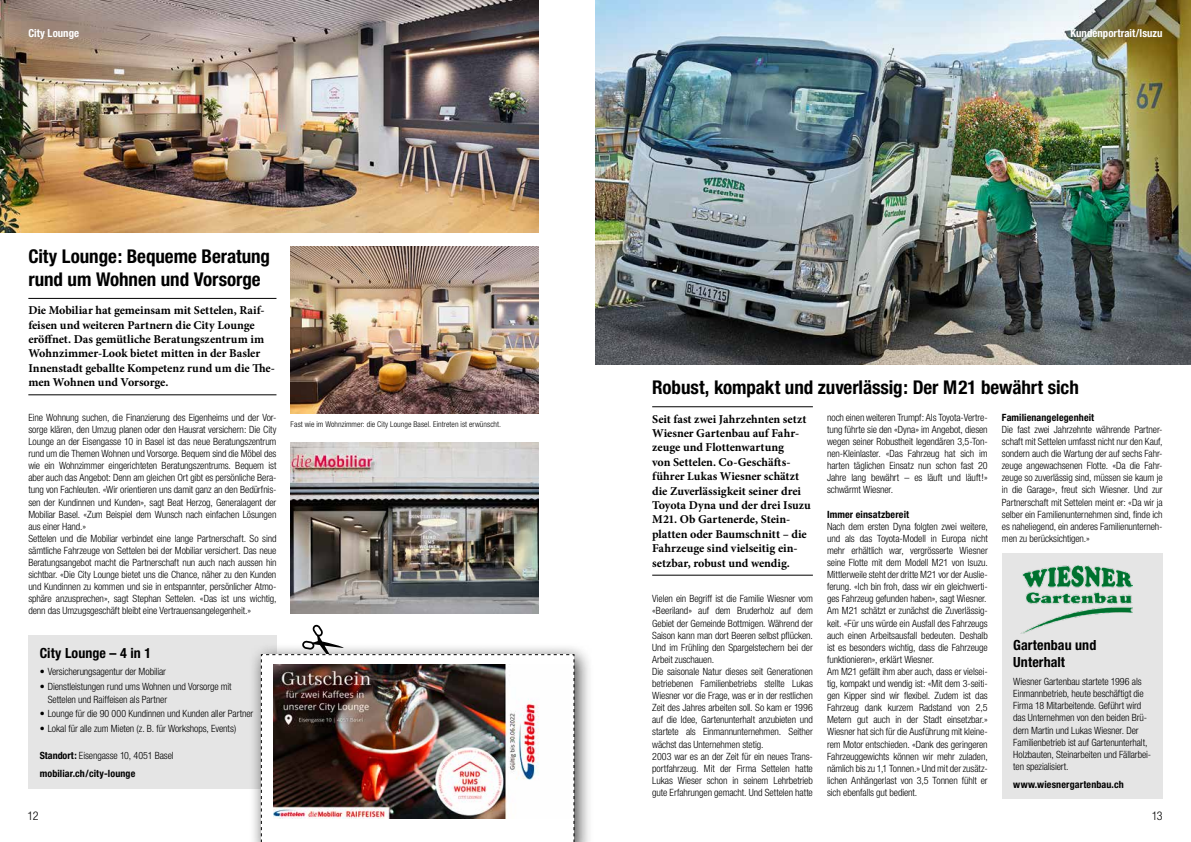
<style>
.page{position:relative;width:1191px;height:842px;background:#fff}
.page>*{position:absolute;margin:0;border:0;box-sizing:border-box;transform-origin:0 0}
.t1{font:700 condensed 19px/22.8px "Helvetica Neue";letter-spacing:-.005em;color:#000}
.t2{font:700 condensed 14px/17px "Helvetica Neue";letter-spacing:.005em;color:#000}
.t3{font:700 12px/14.4px "Minion Pro";letter-spacing:-.005em;color:#000}
.t4{font:300 condensed 12px "Helvetica Neue";color:#000}
.t5{font:700 condensed 11px "Helvetica Neue";color:#fff}
.t6{font:300 condensed 10px/12.1px "Helvetica Neue";letter-spacing:-.01em;color:#000}
.t7{font:700 condensed 10px/17.8px "Helvetica Neue";letter-spacing:.015em;color:#000}
.t8{font:300 condensed 8px "Helvetica Neue";letter-spacing:.01em;color:#000}
.s1{font-weight:300}
</style>
<div class="page">
<img style="left:0;top:0;width:539px;height:233px">
<img style="left:595px;top:0;width:596px;height:364px">
<hr style="left:652px;top:407px;width:161px;height:1px;background:#000">
<hr style="left:652px;top:575px;width:161px;height:1px;background:#000">
<hr style="left:28px;top:298px;width:248px;height:1px;background:#000">
<hr style="left:28px;top:395px;width:248px;height:1px;background:#000">
<div style="left:1002px;top:553px;width:160px;height:246px;background:#e5e5e5"></div>
<div style="left:28px;top:635px;width:248px;height:153px;background:#e5e5e5"></div>
<img style="left:1020px;top:566px;width:113px;height:68px">
<img style="left:291px;top:443px;width:248px;height:171px">
<img style="left:291px;top:247px;width:248px;height:167px">
<div style="left:249px;top:642px;width:344px;height:200px;background:#000;opacity:.75"></div>
<svg style="left:261px;top:625px;width:313px;height:29px"></svg>
<img style="left:260px;top:654px;width:315px;height:188px">
<p class="t5" style="left:28px;top:26px;width:52px">City Lounge</p>
<p class="t5" style="left:1070px;top:26px;width:94px">Kundenportrait/Isuzu</p>
<h1 class="t1" style="left:28px;top:244px;width:243px">City Lounge: Bequeme Beratung rund um Wohnen und Vorsorge</h1>
<p class="t3" style="left:28px;top:303px;width:248px">Die Mobiliar hat gemeinsam mit Settelen, Raif&shy;feisen und weiteren Partnern die City Lounge eröffnet. Das gemütliche Beratungszentrum im Wohnzimmer-Look bietet mitten in der Basler Innenstadt geballte Kompetenz rund um die The&shy;men Wohnen und Vorsorge.</p>
<p class="t6" style="left:28px;top:411px;width:250px">Eine Wohnung suchen, die Finanzierung des Eigenheims und der Vor&shy;sorge klären, den Umzug planen oder den Hausrat versichern: Die City Lounge an der Eisengasse 10 in Basel ist das neue Beratungszentrum rund um die Themen Wohnen und Vorsorge. Bequem sind die Möbel des wie ein Wohnzimmer eingerichteten Beratungszentrums. Bequem ist aber auch das Angebot: Denn am gleichen Ort gibt es persönliche Bera&shy;tung von Fachleuten. «Wir orientieren uns damit ganz an den Bedürfnis&shy;sen der Kundinnen und Kunden», sagt Beat Herzog, Generalagent der Mobiliar Basel. «Zum Beispiel dem Wunsch nach einfachen Lösungen aus einer Hand.»<br>Settelen und die Mobiliar verbindet eine lange Partnerschaft. So sind sämtliche Fahrzeuge von Settelen bei der Mobiliar versichert. Das neue Beratungsangebot macht die Partnerschaft nun auch nach aussen hin sichtbar. «Die City Lounge bietet uns die Chance, näher zu den Kunden und Kundinnen zu kommen und sie in entspannter, persönlicher Atmo&shy;sphäre anzusprechen», sagt Stephan Settelen. «Das ist uns wichtig, denn das Umzugsgeschäft bleibt eine Vertrauensangelegenheit.»</p>
<h2 class="t2" style="left:40px;top:644px;width:113px">City Lounge – 4 in 1</h2>
<p class="t6" style="left:40px;top:666px;width:128px">• Versicherungsagentur der Mobiliar</p>
<p class="t6" style="left:48px;top:681px;width:185px;text-indent:-8px">• Dienstleistungen rund ums Wohnen und Vorsorge mit<br>Settelen und Raiffeisen als Partner</p>
<p class="t6" style="left:40px;top:708px;width:215px">• Lounge für die 90 000 Kundinnen und Kunden aller Partner</p>
<p class="t6" style="left:40px;top:723px;width:198px">• Lokal für alle zum Mieten (z. B. für Workshops, Events)</p>
<p class="t7" style="left:40px;top:747px;width:136px">Standort: <span class="s1">Eisengasse 10, 4051 Basel </span>mobiliar.ch/city-lounge</p>
<p class="t8" style="left:291px;top:420px;width:212px">Fast wie im Wohnzimmer: die City Lounge Basel. Eintreten ist erwünscht.</p>
<h1 class="t1" style="left:652px;top:375px;width:428px">Robust, kompakt und zuverlässig: Der M21 bewährt sich</h1>
<p class="t3" style="left:652px;top:411px;width:160px">Seit fast zwei Jahrzehnten setzt<br>Wiesner Gartenbau auf Fahr&shy;zeuge und Flottenwartung<br>von Settelen. Co-Geschäfts&shy;führer Lukas Wiesner schätzt die Zuverlässigkeit seiner drei<br>Toyota Dyna und der drei Isuzu<br>M21. Ob Gartenerde, Stein&shy;platten oder Baumschnitt – die<br>Fahrzeuge sind vielseitig ein&shy;setzbar, robust und wendig.</p>
<p class="t6" style="left:652px;top:593px;width:162px">Vielen ein Begriff ist die Familie Wiesner vom «Beeriland» auf dem Bruderholz auf dem Gebiet der Gemeinde Bottmigen. Während der Saison kann man dort Beeren selbst pflücken.<br>Und im Frühling den Spargelstechern bei der Arbeit zuschauen.<br>Die saisonale Natur dieses seit Generationen betriebenen Familienbetriebs stellte Lukas Wiesner vor die Frage, was er in der restlichen Zeit des Jahres arbeiten soll. So kam er 1996 auf die Idee, Gartenunterhalt anzubieten und startete als Einmannunternehmen. Seither wächst das Unternehmen stetig.<br>2003 war es an der Zeit für ein neues Trans&shy;portfahrzeug. Mit der Firma Settelen hatte Lukas Wieser schon in seinem Lehrbetrieb gute Erfahrungen gemacht. Und Settelen hatte</p>
<p class="t6" style="left:827px;top:411px;width:162px;text-align:justify">noch einen weiteren Trumpf: Als Toyota-Vertre&shy;tung führte sie den «Dyna» im Angebot, diesen wegen seiner Robustheit legendären 3,5-Ton&shy;nen-Kleinlaster. «Das Fahrzeug hat sich im harten täglichen Einsatz nun schon fast 20<br>Jahre lang bewährt – es läuft und läuft!» schwärmt Wiesner.</p>
<p class="t7" style="left:827px;top:505px;width:84px">Immer einsatzbereit</p>
<p class="t6" style="left:827px;top:520px;width:162px">Nach dem ersten Dyna folgten zwei weitere, und als das Toyota-Modell in Europa nicht mehr erhältlich war, vergrösserte Wiesner seine Flotte mit dem Modell M21 von Isuzu.<br>Mittlerweile steht der dritte M21 vor der Auslie&shy;ferung. «Ich bin froh, dass wir ein gleichwerti&shy;ges Fahrzeug gefunden haben», sagt Wiesner.<br>Am M21 schätzt er zunächst die Zuverlässig&shy;keit. «Für uns würde ein Ausfall des Fahrzeugs auch einen Arbeitsausfall bedeuten. Deshalb ist es besonders wichtig, dass die Fahrzeuge funktionieren», erklärt Wiesner.<br>Am M21 gefällt ihm aber auch, dass er vielsei&shy;tig, kompakt und wendig ist: «Mit dem 3-seiti&shy;gen Kipper sind wir flexibel. Zudem ist das Fahrzeug dank kurzem Radstand von 2,5<br>Metern gut auch in der Stadt einsetzbar.» Wiesner hat sich für die Ausführung mit kleine&shy;rem Motor entschieden. «Dank des geringeren Fahrzeuggewichts können wir mehr zuladen, nämlich bis zu 1,1 Tonnen.» Und mit der zusätz&shy;lichen Anhängerlast von 3,5 Tonnen fühlt er sich ebenfalls gut bedient.</p>
<p class="t7" style="left:1002px;top:408px;width:94px">Familienangelegenheit</p>
<p class="t6" style="left:1002px;top:423px;width:162px;text-align:justify">Die fast zwei Jahrzehnte währende Partner&shy;schaft mit Settelen umfasst nicht nur den Kauf, sondern auch die Wartung der auf sechs Fahr&shy;zeuge angewachsenen Flotte. «Da die Fahr&shy;zeuge so zuverlässig sind, müssen sie kaum je in die Garage», freut sich Wiesner. Und zur Partnerschaft mit Settelen meint er: «Da wir ja selber ein Familienunternehmen sind, finde ich es naheliegend, ein anderes Familienunterneh&shy;men zu berücksichtigen.»</p>
<h2 class="t2" style="left:1013px;top:637px;width:85px">Gartenbau und<br>Unterhalt</h2>
<p class="t6" style="left:1013px;top:675px;width:139px">Wiesner Gartenbau startete 1996 als Einmannbetrieb, heute beschäftigt die Firma 18 Mitarbeitende. Geführt wird das Unternehmen von den beiden Brü&shy;dern Martin und Lukas Wiesner. Der Familienbetrieb ist auf Gartenunterhalt, Holzbauten, Steinarbeiten und Fällarbei&shy;ten spezialisiert.</p>
<p class="t7" style="left:1013px;top:775px;width:112px">www.wiesnergartenbau.ch</p>
<p class="t4" style="left:28px;top:809px;width:12px">12</p>
<p class="t4" style="left:1151px;top:809px;width:12px">13</p>
</div>
